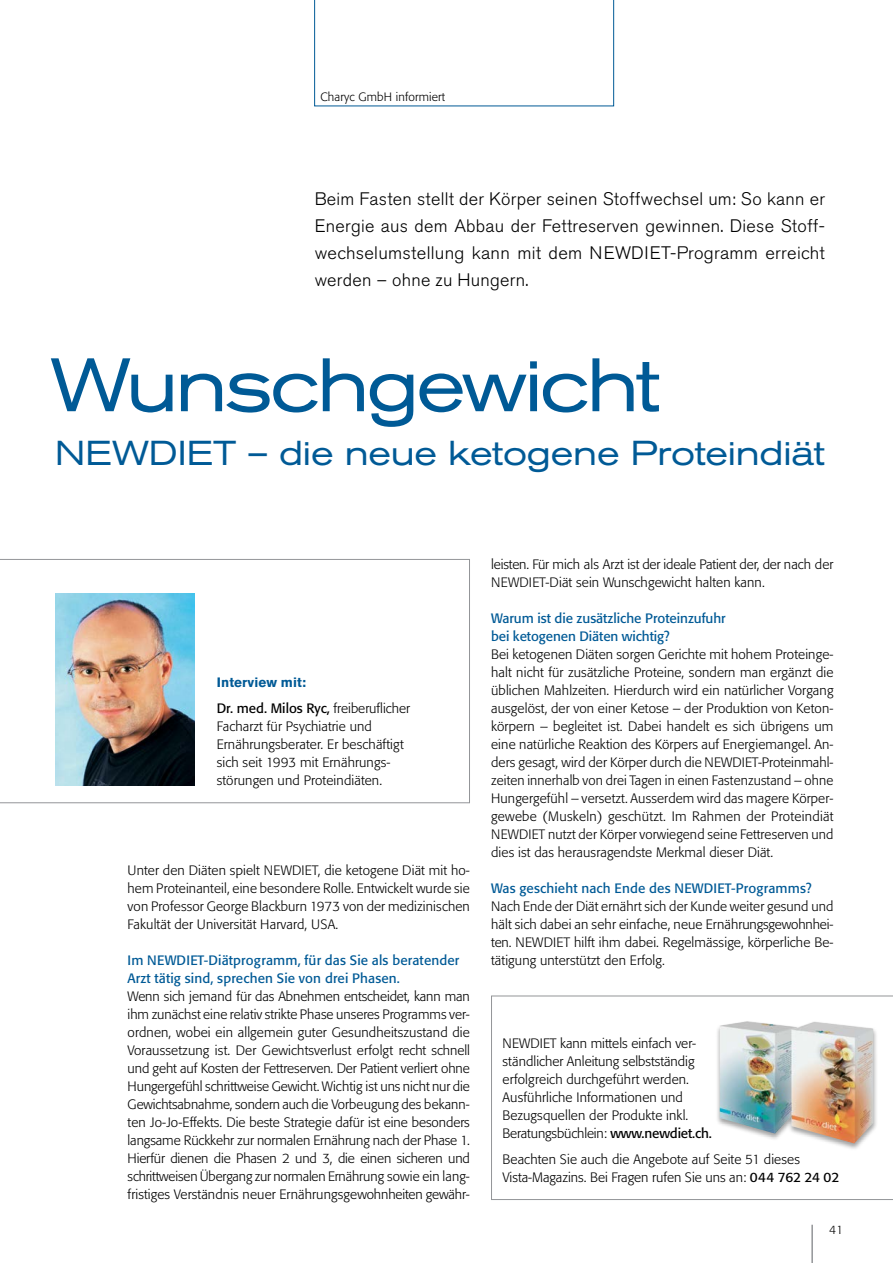
<style>
.page{position:relative;width:893px;height:1263px;background:#fff}
.page>*{position:absolute;margin:0;border:0;box-sizing:border-box;transform-origin:0 0}
.t1{font:expanded 74.85px "Akzidenz Grotesk Pro";letter-spacing:-.04em;color:#005a96;scale:.96 1}
.t2{font:expanded 34.35px "Akzidenz Grotesk Pro";letter-spacing:-.005em;color:#005a96;scale:.96 1}
.t3{font:300 18px/27px "Akzidenz Grotesk Pro";letter-spacing:.015em;color:#000;text-align:justify}
.t4{font:300 13.5px/18px "Formata Pro";letter-spacing:.01em;color:#000;text-align:justify}
.t5{font:13.5px/18px "Formata Pro";letter-spacing:.01em;color:#005a96}
.t6{font:700 13.5px "Akzidenz Grotesk Pro";letter-spacing:.01em;color:#005a96}
.t7{font:300 12px "Formata Pro";letter-spacing:.01em;color:#000}
.s1{font-weight:400}
</style>
<div class="page">
<hr style="left:811px;top:1225px;width:2px;height:38px;background:#939598">
<svg style="left:314px;top:0;width:300px;height:107px"></svg>
<svg style="left:0;top:559px;width:470px;height:244px"></svg>
<img style="left:55px;top:594px;width:139px;height:191px">
<svg style="left:491px;top:995px;width:402px;height:205px"></svg>
<div style="left:715px;top:1019px;width:163px;height:132px;background:#000;opacity:.37"></div>
<img style="left:720px;top:1021px;width:153px;height:122px">
<p class="t7" style="left:321px;top:89px;width:126px">Charyc GmbH informiert</p>
<h3 class="t3" style="left:315px;top:185px;width:512px">Beim Fasten stellt der Körper seinen Stoffwechsel um: So kann er Energie aus dem Abbau der Fettreserven gewinnen. Diese Stoff&shy;wechselumstellung kann mit dem NEWDIET-Programm erreicht werden – ohne zu Hungern.</h3>
<h1 class="t1" style="left:51px;top:336px;width:636px">Wunschgewicht</h1>
<h2 class="t2" style="left:55px;top:431px;width:803px">NEWDIET – die neue ketogene Proteindiät</h2>
<p class="t6" style="left:217px;top:673px;width:91px">Interview mit:</p>
<p class="t4" style="left:217px;top:700px;width:195px;text-align:left"><span class="s1">Dr. med. Milos Ryc,</span> freiberuflicher<br>Facharzt für Psychiatrie und<br>Ernährungsberater. Er beschäftigt sich seit 1993 mit Ernährungs&shy;störungen und Proteindiäten.</p>
<p class="t4" style="left:128px;top:861px;width:344px">Unter den Diäten spielt NEWDIET, die ketogene Diät mit ho&shy;hem Proteinanteil, eine besondere Rolle. Entwickelt wurde sie von Professor George Blackburn 1973 von der medizinischen Fakultät der Universität Harvard, USA.</p>
<p class="t5" style="left:128px;top:951px;width:333px">Im NEWDIET-Diätprogramm, für das Sie als beratender<br>Arzt tätig sind, sprechen Sie von drei Phasen.</p>
<p class="t4" style="left:128px;top:987px;width:344px">Wenn sich jemand für das Abnehmen entscheidet, kann man ihm zunächst eine relativ strikte Phase unseres Programms ver&shy;ordnen, wobei ein allgemein guter Gesundheitszustand die Voraussetzung ist. Der Gewichtsverlust erfolgt recht schnell und geht auf Kosten der Fettreserven. Der Patient verliert ohne Hungergefühl schrittweise Gewicht. Wichtig ist uns nicht nur die Gewichtsabnahme, sondern auch die Vorbeugung des bekann&shy;ten Jo-Jo-Effekts. Die beste Strategie dafür ist eine besonders langsame Rückkehr zur normalen Ernährung nach der Phase 1.<br>Hierfür dienen die Phasen 2 und 3, die einen sicheren und schrittweisen Übergang zur normalen Ernährung sowie ein lang&shy;fristiges Verständnis neuer Ernährungsgewohnheiten gewähr-</p>
<p class="t4" style="left:491px;top:555px;width:344px">leisten. Für mich als Arzt ist der ideale Patient der, der nach der<br>NEWDIET-Diät sein Wunschgewicht halten kann.</p>
<p class="t5" style="left:491px;top:609px;width:236px">Warum ist die zusätzliche Proteinzufuhr bei ketogenen Diäten wichtig?</p>
<p class="t4" style="left:491px;top:645px;width:344px">Bei ketogenen Diäten sorgen Gerichte mit hohem Proteinge&shy;halt nicht für zusätzliche Proteine, sondern man ergänzt die üblichen Mahlzeiten. Hierdurch wird ein natürlicher Vorgang ausgelöst, der von einer Ketose – der Produktion von Keton&shy;körpern – begleitet ist. Dabei handelt es sich übrigens um eine natürliche Reaktion des Körpers auf Energiemangel. An&shy;ders gesagt, wird der Körper durch die NEWDIET-Proteinmahl&shy;zeiten innerhalb von drei Tagen in einen Fastenzustand – ohne Hungergefühl – versetzt. Ausserdem wird das magere Körper&shy;gewebe (Muskeln) geschützt. Im Rahmen der Proteindiät NEWDIET nutzt der Körper vorwiegend seine Fettreserven und dies ist das herausragendste Merkmal dieser Diät.</p>
<p class="t5" style="left:491px;top:879px;width:322px">Was geschieht nach Ende des NEWDIET-Programms?</p>
<p class="t4" style="left:491px;top:897px;width:344px">Nach Ende der Diät ernährt sich der Kunde weiter gesund und hält sich dabei an sehr einfache, neue Ernährungsgewohnhei&shy;ten. NEWDIET hilft ihm dabei. Regelmässige, körperliche Be&shy;tätigung unterstützt den Erfolg.</p>
<p class="t4" style="left:502px;top:1034px;width:211px;text-align:left">NEWDIET kann mittels einfach ver&shy;ständlicher Anleitung selbstständig erfolgreich durchgeführt werden.<br>Ausführliche Informationen und Bezugsquellen der Produkte inkl.<br>Beratungsbüchlein: <span class="s1">www.newdiet.ch.</span></p>
<p class="t4" style="left:502px;top:1150px;width:338px">Beachten Sie auch die Angebote auf Seite 51 dieses<br>Vista-Magazins. Bei Fragen rufen Sie uns an: <span class="s1">044 762 24 02</span></p>
<p class="t7" style="left:829px;top:1222px;width:16px">41</p>
</div>
